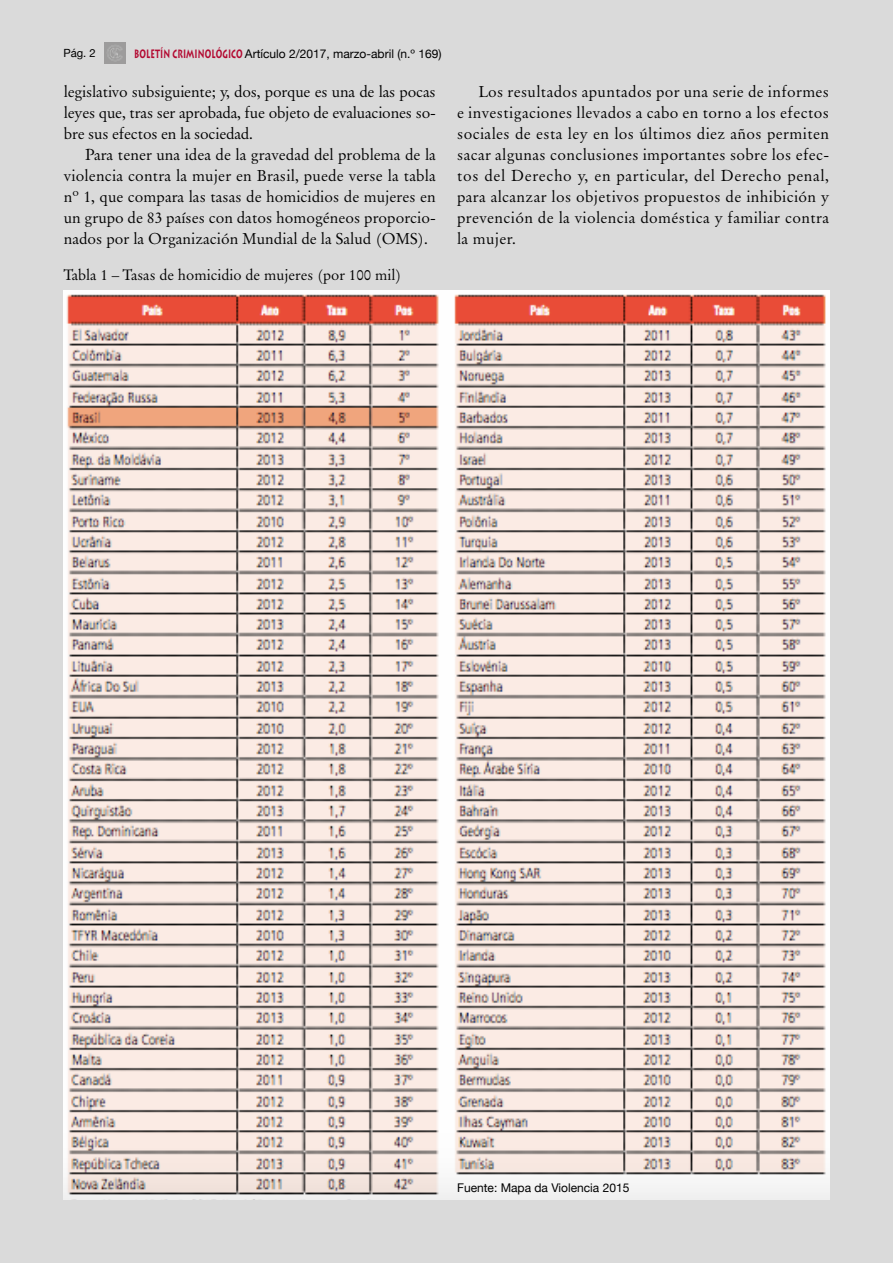
<style>
.page{position:relative;width:893px;height:1263px;background:#dadada}
.page>*{position:absolute;margin:0;border:0;box-sizing:border-box;transform-origin:0 0}
.t1{font:15.75px/21px "Original Garamond BT";color:#000;text-align:justify}
.t2{font:15px "Original Garamond BT";color:#000}
.t3{font:12px "Helvetica Neue";color:#000}
.t4{font:11.25px "Helvetica Neue";color:#000}
.s1{font-family:"Lithos";font-weight:700;color:#b30931}
</style>
<div class="page">
<img style="left:105px;top:43px;width:21px;height:21px">
<img style="left:64px;top:290px;width:765px;height:909px">
<p class="t4" style="left:63px;top:47px;width:34px">Pág. 2</p>
<p class="t3" style="left:134px;top:46px;width:309px"><span class="s1">BOLETÍN CRIMINOLÓGICO</span> Artículo 2/2017, marzo-abril (n.º 169)</p>
<p class="t1" style="left:64px;top:81px;width:374px">legislativo subsiguiente; y, dos, porque es una de las pocas leyes que, tras ser aprobada, fue objeto de evaluaciones so&shy;bre sus efectos en la sociedad.</p>
<p class="t1" style="left:64px;top:144px;width:374px;text-indent:21px">Para tener una idea de la gravedad del problema de la violencia contra la mujer en Brasil, puede verse la tabla nº 1, que compara las tasas de homicidios de mujeres en un grupo de 83 países con datos homogéneos proporcio&shy;nados por la Organización Mundial de la Salud (OMS).</p>
<p class="t2" style="left:64px;top:266px;width:339px">Tabla 1 – Tasas de homicidio de mujeres (por 100 mil)</p>
<p class="t1" style="left:457px;top:81px;width:374px;text-indent:21px">Los resultados apuntados por una serie de informes e investigaciones llevados a cabo en torno a los efectos sociales de esta ley en los últimos diez años permiten sacar algunas conclusiones importantes sobre los efec&shy;tos del Derecho y, en particular, del Derecho penal, para alcanzar los objetivos propuestos de inhibición y prevención de la violencia doméstica y familiar contra la mujer.</p>
<p class="t3" style="left:457px;top:1181px;width:174px">Fuente: Mapa da Violencia 2015</p>
</div>
